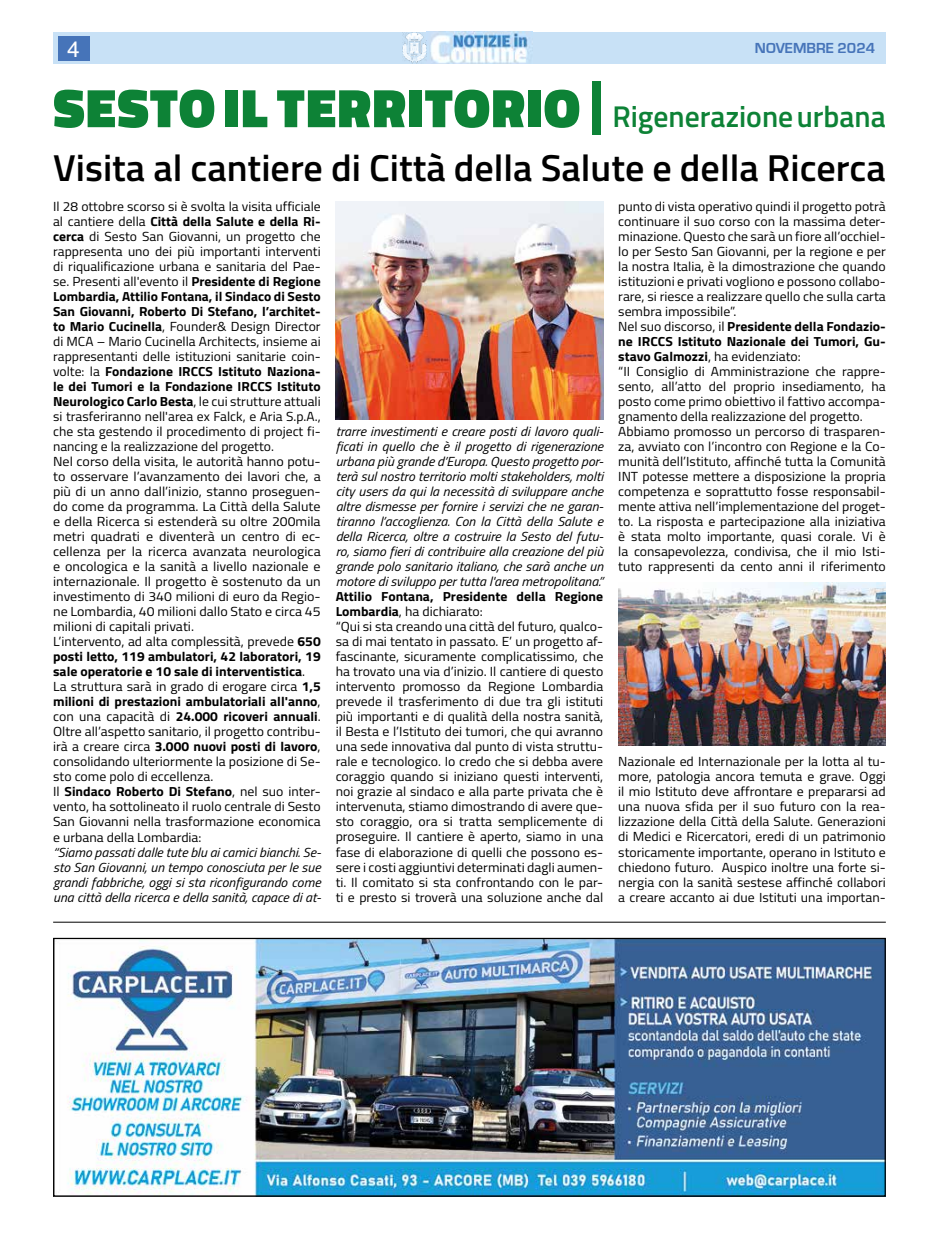
<style>
.page{position:relative;width:939px;height:1241px;background:#fff}
.page>*{position:absolute;margin:0;border:0;box-sizing:border-box;transform-origin:0 0}
.t1{font:900 55px "Titillium";letter-spacing:.025em;color:#0d8236}
.t2{font:600 37.5px "Titillium";color:#000}
.t3{font:600 30px "Titillium";color:#0d8236}
.t4{font:22.5px "Helvetica";color:#fff}
.t5{font:700 15px "Eurostile";color:#4674b9}
.t6{font:13.12px/15px "Titillium";color:#000;scale:1.05 1}
.t7{font:13.12px/15px "Titillium";color:#000;scale:1.04 1}
.t8{font:italic 13.12px/15px "Titillium";color:#000;text-align:justify;scale:1.05 1}
.s1{font-weight:600;font-size:75px}
.s2{font-weight:700}
</style>
<div class="page">
<div style="left:53px;top:32px;width:833px;height:32px;background:#c8e1f6"></div>
<div style="left:58px;top:36px;width:31px;height:25px;background:#4674b9"></div>
<img style="left:402px;top:32px;width:126px;height:32px">
<hr style="left:53px;top:921px;width:833px;height:1px;background:#000">
<img style="left:55px;top:939px;width:829px;height:255px">
<div style="left:53px;top:937px;width:833px;height:259px;border:1px solid #000"></div>
<img style="left:336px;top:201px;width:267px;height:218px">
<img style="left:618px;top:582px;width:268px;height:163px">
<h3 class="t4" style="left:67px;top:31px;width:14px">4</h3>
<p class="t5" style="left:755px;top:40px;width:122px">NOVEMBRE 2024</p>
<h1 class="t1" style="left:53px;top:68px;width:555px">SESTO IL TERRITORIO <span class="s1">l</span></h1>
<h3 class="t3" style="left:612px;top:94px;width:275px">Rigenerazione urbana</h3>
<h2 class="t2" style="left:53px;top:139px;width:834px">Visita al cantiere di Città della Salute e della Ricerca</h2>
<p class="t7" style="left:53px;top:198px;width:259px">Il 28 ottobre scorso si è svolta la visita ufficiale al cantiere della <span class="s2">Città della Salute e della Ri&shy;cerca</span> di Sesto San Giovanni, un progetto che rappresenta uno dei più importanti interventi di riqualificazione urbana e sanitaria del Pae&shy;se. Presenti all'evento il <span class="s2">Presidente di Regione Lombardia, Attilio Fontana, il Sindaco di Sesto San Giovanni, Roberto Di Stefano, l’architet&shy;to Mario Cucinella</span>, Founder&amp; Design Director di MCA – Mario Cucinella Architects, insieme ai rappresentanti delle istituzioni sanitarie coin&shy;volte: la <span class="s2">Fondazione IRCCS Istituto Naziona&shy;le dei Tumori e la Fondazione IRCCS Istituto Neurologico Carlo Besta</span>, le cui strutture attuali si trasferiranno nell'area ex Falck, e Aria S.p.A., che sta gestendo il procedimento di project fi&shy;nancing e la realizzazione del progetto.<br>Nel corso della visita, le autorità hanno potu&shy;to osservare l’avanzamento dei lavori che, a più di un anno dall’inizio, stanno proseguen&shy;do come da programma. La Città della Salute e della Ricerca si estenderà su oltre 200mila metri quadrati e diventerà un centro di ec&shy;cellenza per la ricerca avanzata neurologica e oncologica e la sanità a livello nazionale e internazionale. Il progetto è sostenuto da un investimento di 340 milioni di euro da Regio&shy;ne Lombardia, 40 milioni dallo Stato e circa 45 milioni di capitali privati.<br>L’intervento, ad alta complessità, prevede <span class="s2">650 posti letto, 119 ambulatori, 42 laboratori, 19 sale operatorie e 10 sale di interventistica</span>.<br>La struttura sarà in grado di erogare circa <span class="s2">1,5 milioni di prestazioni ambulatoriali all'anno</span>, con una capacità di <span class="s2">24.000 ricoveri annuali</span>.<br>Oltre all’aspetto sanitario, il progetto contribu&shy;irà a creare circa <span class="s2">3.000 nuovi posti di lavoro</span>, consolidando ulteriormente la posizione di Se&shy;sto come polo di eccellenza.<br>Il <span class="s2">Sindaco Roberto Di Stefano</span>, nel suo inter&shy;vento, ha sottolineato il ruolo centrale di Sesto San Giovanni nella trasformazione economica e urbana della Lombardia:</p>
<p class="t8" style="left:53px;top:843px;width:257px">“Siamo passati dalle tute blu ai camici bianchi. Se&shy;sto San Giovanni, un tempo conosciuta per le sue grandi fabbriche, oggi si sta riconfigurando come una città della ricerca e della sanità, capace di at-</p>
<p class="t8" style="left:336px;top:423px;width:257px">trarre investimenti e creare posti di lavoro quali&shy;ficati in quello che è il progetto di rigenerazione urbana più grande d’Europa. Questo progetto por&shy;terà sul nostro territorio molti stakeholders, molti city users da qui la necessità di sviluppare anche altre dismesse per fornire i servizi che ne garan&shy;tiranno l’accoglienza. Con la Città della Salute e della Ricerca, oltre a costruire la Sesto del futu&shy;ro, siamo fieri di contribuire alla creazione del più grande polo sanitario italiano, che sarà anche un motore di sviluppo per tutta l'area metropolitana.”</p>
<p class="t6" style="left:336px;top:588px;width:256px"><span class="s2">Attilio Fontana, Presidente della Regione Lombardia</span>, ha dichiarato:<br>“Qui si sta creando una città del futuro, qualco&shy;sa di mai tentato in passato. E’ un progetto af&shy;fascinante, sicuramente complicatissimo, che ha trovato una via d’inizio. Il cantiere di questo intervento promosso da Regione Lombardia prevede il trasferimento di due tra gli istituti più importanti e di qualità della nostra sanità, il Besta e l’Istituto dei tumori, che qui avranno una sede innovativa dal punto di vista struttu&shy;rale e tecnologico. Io credo che si debba avere coraggio quando si iniziano questi interventi, noi grazie al sindaco e alla parte privata che è intervenuta, stiamo dimostrando di avere que&shy;sto coraggio, ora si tratta semplicemente di proseguire. Il cantiere è aperto, siamo in una fase di elaborazione di quelli che possono es&shy;sere i costi aggiuntivi determinati dagli aumen&shy;ti. Il comitato si sta confrontando con le par&shy;ti e presto si troverà una soluzione anche dal</p>
<p class="t6" style="left:618px;top:198px;width:256px">punto di vista operativo quindi il progetto potrà continuare il suo corso con la massima deter&shy;minazione. Questo che sarà un fiore all’occhiel&shy;lo per Sesto San Giovanni, per la regione e per la nostra Italia, è la dimostrazione che quando istituzioni e privati vogliono e possono collabo&shy;rare, si riesce a realizzare quello che sulla carta sembra impossibile”.<br>Nel suo discorso, il <span class="s2">Presidente della Fondazio&shy;ne IRCCS Istituto Nazionale dei Tumori, Gu&shy;stavo Galmozzi</span>, ha evidenziato:<br>“II Consiglio di Amministrazione che rappre&shy;sento, all’atto del proprio insediamento, ha posto come primo obiettivo il fattivo accompa&shy;gnamento della realizzazione del progetto.<br>Abbiamo promosso un percorso di trasparen&shy;za, avviato con l’incontro con Regione e la Co&shy;munità dell’Istituto, affinché tutta la Comunità INT potesse mettere a disposizione la propria competenza e soprattutto fosse responsabil&shy;mente attiva nell’implementazione del proget&shy;to. La risposta e partecipazione alla iniziativa è stata molto importante, quasi corale. Vi è la consapevolezza, condivisa, che il mio Isti&shy;tuto rappresenti da cento anni il riferimento</p>
<p class="t6" style="left:618px;top:753px;width:256px;text-align:justify">Nazionale ed Internazionale per la lotta al tu&shy;more, patologia ancora temuta e grave. Oggi il mio Istituto deve affrontare e prepararsi ad una nuova sfida per il suo futuro con la rea&shy;lizzazione della Città della Salute. Generazioni di Medici e Ricercatori, eredi di un patrimonio storicamente importante, operano in Istituto e chiedono futuro. Auspico inoltre una forte si&shy;nergia con la sanità sestese affinché collabori a creare accanto ai due Istituti una importan-</p>
</div>
